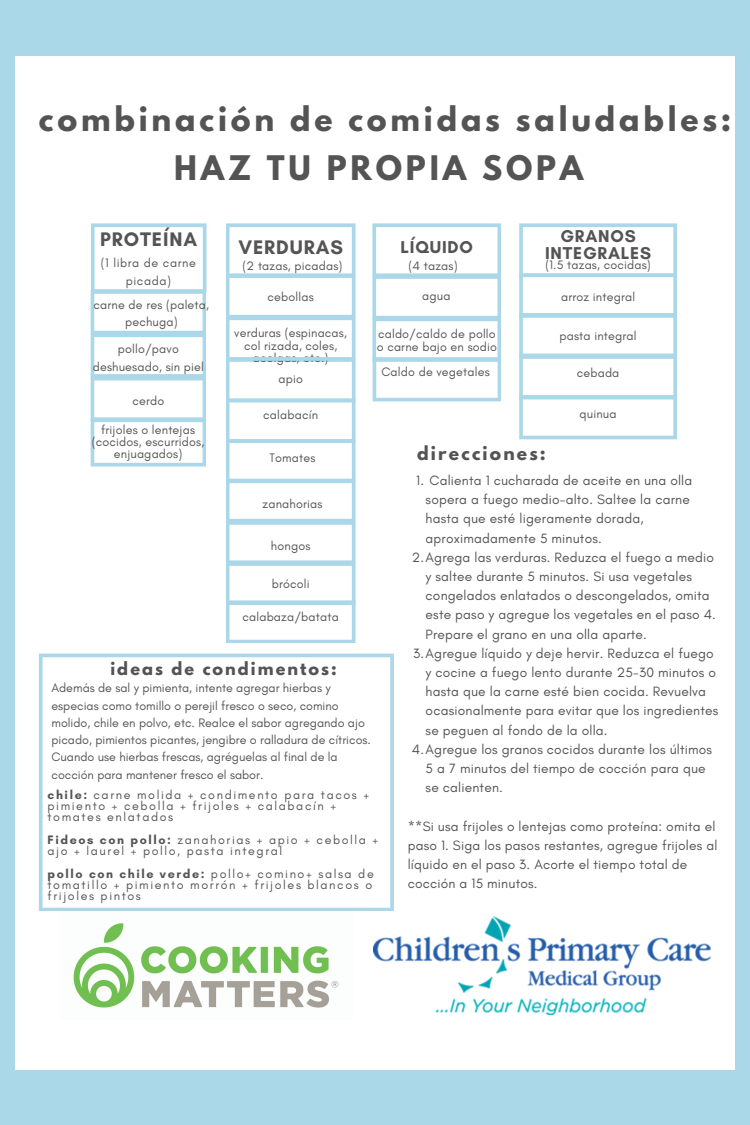
<style>
.page{position:relative;width:750px;height:1125px;background:#abd8e8}
.page>*{position:absolute;margin:0;border:0;box-sizing:border-box;transform-origin:0 0}
.t1{font:700 30px "League Spartan";letter-spacing:.125em;color:#545454}
.t2{font:700 20px "Glacial Indifference";letter-spacing:.045em;color:#545454}
.t3{font:700 17.5px/17.2px "Glacial Indifference";letter-spacing:.045em;color:#545454;text-align:center}
.t4{font:700 17.12px "League Spartan";letter-spacing:.125em;color:#545454}
.t5{font:700 16.12px "League Spartan";letter-spacing:.125em;color:#545454}
.t6{font:13.75px/19.2px "Glacial Indifference";letter-spacing:.015em;color:#545454}
.t7{font:12.5px/17.2px "Glacial Indifference";letter-spacing:.015em;color:#545454;text-align:center}
.t8{font:12.5px/11.2px "Glacial Indifference";letter-spacing:.125em;color:#545454}
.t9{font:12.5px/17.2px "Glacial Indifference";letter-spacing:.045em;color:#545454;text-align:center}
.s1{font-weight:700}
</style>
<div class="page">
<div style="left:15px;top:56px;width:720px;height:1014px;background:#fff"></div>
<svg style="left:91px;top:223px;width:116px;height:244px"></svg>
<svg style="left:519px;top:223px;width:158px;height:216px"></svg>
<svg style="left:39px;top:654px;width:355px;height:257px"></svg>
<svg style="left:372px;top:223px;width:129px;height:178px"></svg>
<svg style="left:226px;top:223px;width:130px;height:420px"></svg>
<img style="left:73px;top:923px;width:266px;height:85px">
<img style="left:373px;top:917px;width:338px;height:97px">
<p class="t1" style="left:39px;top:104px;width:694px">combinación de comidas saludables:</p>
<p class="t1" style="left:174px;top:153px;width:411px">HAZ TU PROPIA SOPA</p>
<p class="t2" style="left:100px;top:227px;width:99px">PROTEÍNA</p>
<p class="t9" style="left:101px;top:254px;width:97px">(1 libra de carne picada)</p>
<p class="t7" style="left:94px;top:296px;width:117px">carne de res (paleta, pechuga)</p>
<p class="t7" style="left:118px;top:340px;width:62px">pollo/pavo</p>
<p class="t7" style="left:93px;top:358px;width:113px">deshuesado, sin piel</p>
<p class="t2" style="left:238px;top:235px;width:106px">VERDURAS</p>
<p class="t7" style="left:243px;top:257px;width:101px">(2 tazas, picadas)</p>
<p class="t7" style="left:268px;top:288px;width:48px">cebollas</p>
<p class="t7" style="left:234px;top:326px;width:114px;line-height:12.8px">verduras (espinacas, col rizada, coles, acelgas, etc.)</p>
<p class="t7" style="left:278px;top:370px;width:26px">apio</p>
<p class="t3" style="left:401px;top:238px;width:74px">LÍQUIDO</p>
<p class="t7" style="left:409px;top:257px;width:51px">(4 tazas)</p>
<p class="t7" style="left:422px;top:287px;width:30px">agua</p>
<p class="t7" style="left:377px;top:327px;width:122px;line-height:12.8px;text-align:left">caldo/caldo de pollo o carne bajo en sodio</p>
<p class="t7" style="left:381px;top:363px;width:110px">Caldo de vegetales</p>
<p class="t3" style="left:545px;top:227px;width:107px">GRANOS<br>INTEGRALES</p>
<p class="t7" style="left:545px;top:256px;width:107px">(1.5 tazas, cocidas)</p>
<p class="t7" style="left:561px;top:288px;width:76px">arroz integral</p>
<p class="t7" style="left:560px;top:327px;width:79px">pasta integral</p>
<p class="t7" style="left:577px;top:364px;width:44px">cebada</p>
<p class="t7" style="left:133px;top:392px;width:33px">cerdo</p>
<p class="t7" style="left:263px;top:406px;width:56px">calabacín</p>
<p class="t7" style="left:580px;top:405px;width:39px">quinua</p>
<p class="t7" style="left:270px;top:449px;width:47px">Tomates</p>
<p class="t7" style="left:263px;top:495px;width:61px">zanahorias</p>
<p class="t7" style="left:271px;top:537px;width:41px">hongos</p>
<p class="t7" style="left:272px;top:575px;width:39px">brócoli</p>
<p class="t7" style="left:92px;top:424px;width:114px;line-height:12.1px">frijoles o lentejas (cocidos, escurridos, enjuagados)</p>
<p class="t4" style="left:417px;top:445px;width:130px">direcciones:</p>
<p class="t6" style="left:426px;top:470px;width:268px;text-indent:-9px">1. Calienta 1 cucharada de aceite en una olla sopera a fuego medio-alto. Saltee la carne hasta que esté ligeramente dorada, aproximadamente 5 minutos.</p>
<p class="t6" style="left:426px;top:547px;width:292px;text-indent:-14px">2.Agrega las verduras. Reduzca el fuego a medio y saltee durante 5 minutos. Si usa vegetales congelados enlatados o descongelados, omita este paso y agregue los vegetales en el paso 4.<br>Prepare el grano en una olla aparte.</p>
<p class="t6" style="left:426px;top:643px;width:294px;text-indent:-13px">3.Agregue líquido y deje hervir. Reduzca el fuego y cocine a fuego lento durante 25-30 minutos o hasta que la carne esté bien cocida. Revuelva ocasionalmente para evitar que los ingredientes se peguen al fondo de la olla.</p>
<p class="t6" style="left:426px;top:739px;width:288px;text-indent:-14px">4.Agregue los granos cocidos durante los últimos<br>5 a 7 minutos del tiempo de cocción para que se calienten.</p>
<p class="t6" style="left:408px;top:816px;width:311px">**Si usa frijoles o lentejas como proteína: omita el paso 1. Siga los pasos restantes, agregue frijoles al líquido en el paso 3. Acorte el tiempo total de cocción a 15 minutos.</p>
<p class="t7" style="left:243px;top:608px;width:98px">calabaza/batata</p>
<p class="t5" style="left:110px;top:661px;width:228px">ideas de condimentos:</p>
<p class="t7" style="left:51px;top:679px;width:321px;text-align:left">Además de sal y pimienta, intente agregar hierbas y especias como tomillo o perejil fresco o seco, comino molido, chile en polvo, etc. Realce el sabor agregando ajo picado, pimientos picantes, jengibre o ralladura de cítricos.<br>Cuando use hierbas frescas, agréguelas al final de la cocción para mantener fresco el sabor.</p>
<p class="t8" style="left:48px;top:789px;width:323px"><span class="s1">chile:</span> carne molida + condimento para tacos + pimiento + cebolla + frijoles + calabacín + tomates enlatados</p>
<p class="t8" style="left:48px;top:834px;width:332px"><span class="s1">Fideos con pollo:</span> zanahorias + apio + cebolla + ajo + laurel + pollo, pasta integral</p>
<p class="t8" style="left:48px;top:868px;width:328px"><span class="s1">pollo con chile verde:</span> pollo+ comino+ salsa de tomatillo + pimiento morrón + frijoles blancos o frijoles pintos</p>
</div>
